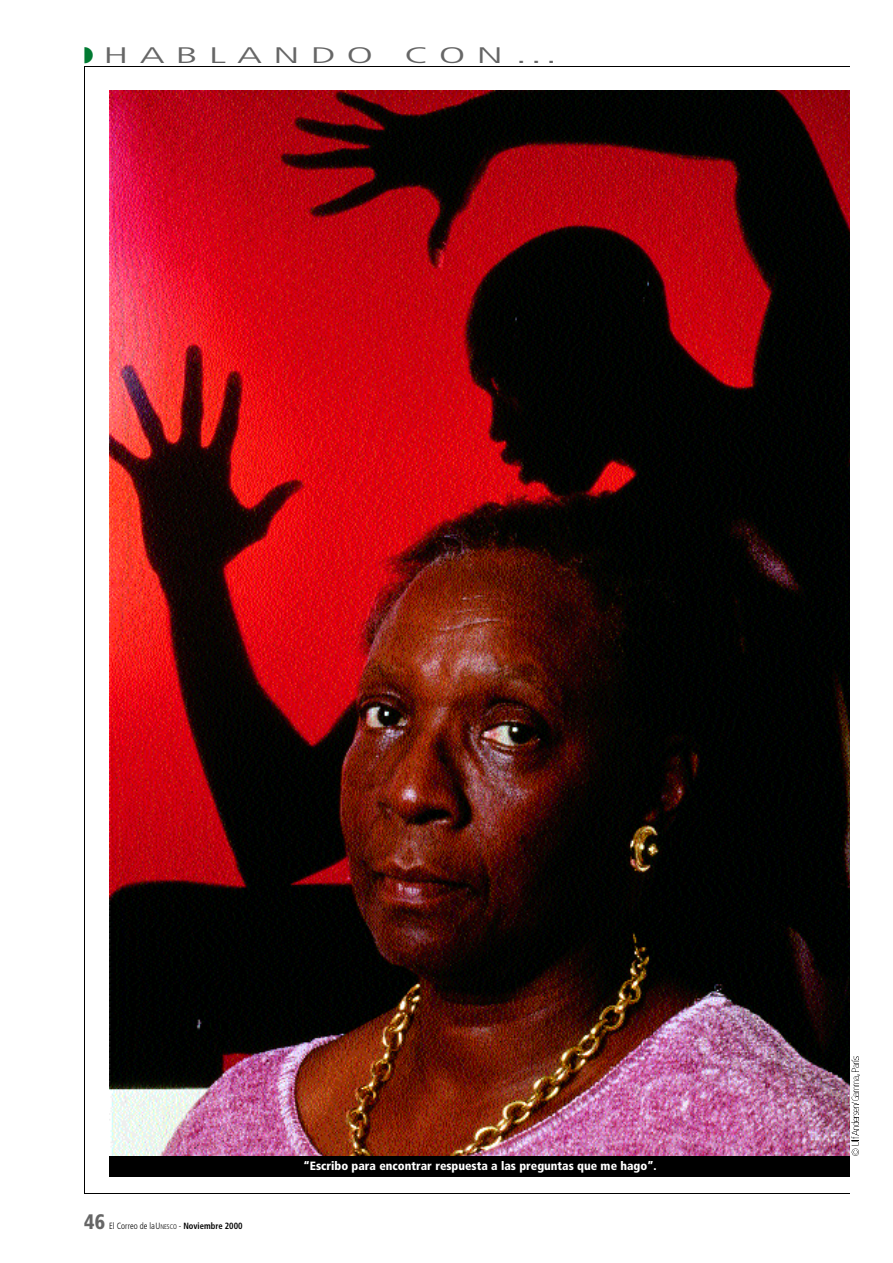
<style>
.page{position:relative;width:893px;height:1263px;background:#fff}
.page>*{position:absolute;margin:0;border:0;box-sizing:border-box;transform-origin:0 0}
.t1{font:300 condensed 22.5px "Frutiger";letter-spacing:.24em;color:#666;scale:2 1}
.t2{font:900 condensed 21px "Frutiger";color:#666;scale:.95 1}
.t3{font:900 condensed 12px "Frutiger";color:#fff}
.t4{font:300 condensed 9px "Frutiger";color:#000;scale:.95 1}
.s1{color:#017a32}
.s2{font-size:6.75px}
.s3{font-weight:700}
</style>
<div class="page">
<hr style="left:84px;top:66px;width:765px;height:1px;background:#000">
<hr style="left:84px;top:1193px;width:765px;height:1px;background:#000">
<hr style="left:84px;top:66px;width:1px;height:1128px;background:#000">
<svg style="left:849px;top:1057px;width:11px;height:98px"></svg>
<img style="left:110px;top:91px;width:739px;height:1065px">
<div style="left:110px;top:1156px;width:739px;height:21px;background:#000"></div>
<h1 class="t1" style="left:84px;top:46px;width:146px"><span class="s1">◗</span> HABLANDO</h1>
<h1 class="t1" style="left:404px;top:46px;width:79px">CON…</h1>
<h2 class="t2" style="left:84px;top:1214px;width:23px">46</h2>
<p class="t4" style="left:109px;top:1222px;width:142px">El Correo de la U<span class="s2">NESCO</span> - <span class="s3">Noviembre 2000</span></p>
<p class="t3" style="left:303px;top:1161px;width:355px">“Escribo para encontrar respuesta a las preguntas que me hago”.</p>
</div>
